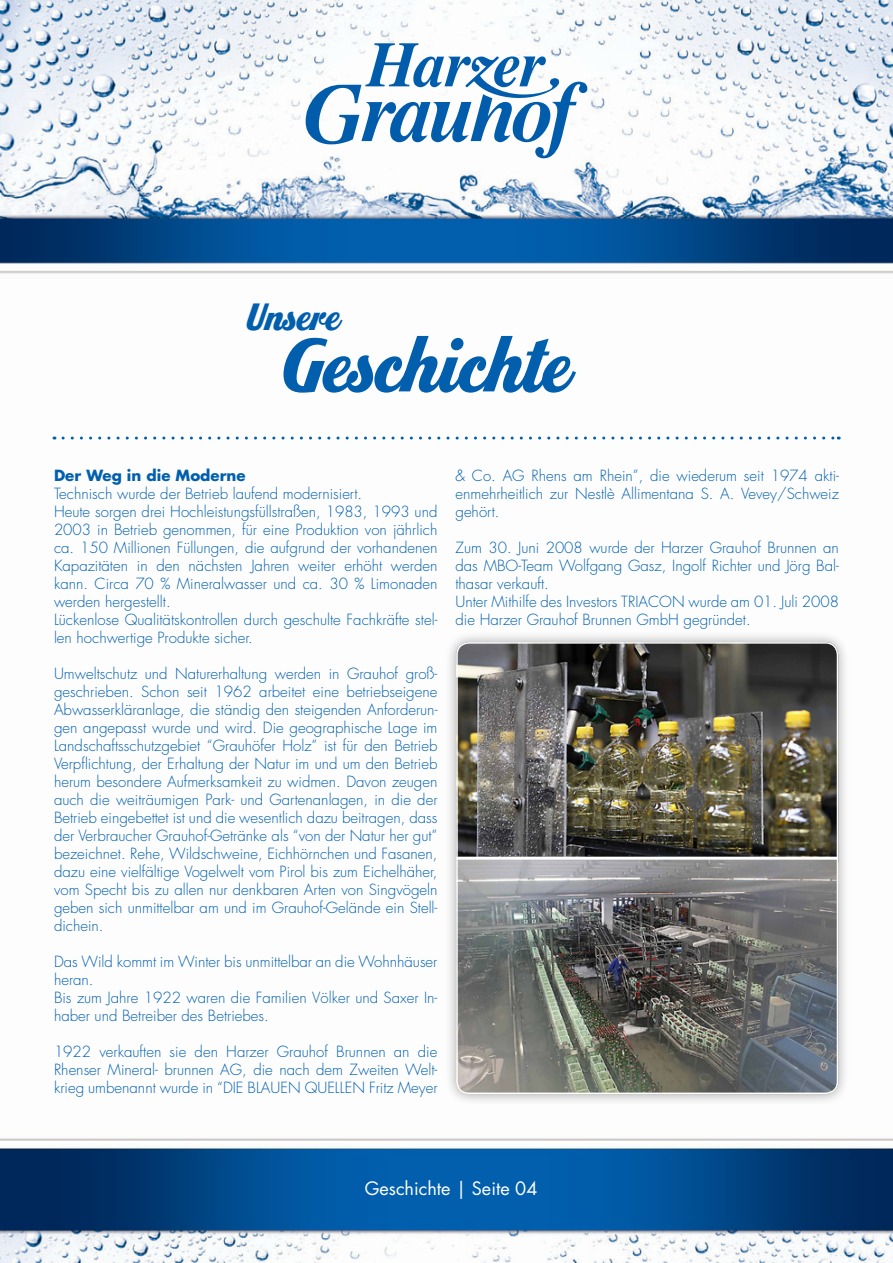
<style>
.page{position:relative;width:893px;height:1263px;background:#fff}
.page>*{position:absolute;margin:0;border:0;box-sizing:border-box;transform-origin:0 0}
.t1{font:82.05px "Home Run Sanscript";color:#015fae}
.t2{font:41.55px "Home Run Sanscript";color:#015fae}
.t3{font:18px "Futura";color:#fff}
.t4{font:300 15px/18px "Futura";color:#015fae}
.t5{font:700 15px "Futura";color:#015fae}
</style>
<div class="page">
<img style="left:0;top:0;width:893px;height:1263px">
<svg style="left:306px;top:43px;width:281px;height:115px"></svg>
<svg style="left:63px;top:437px;width:776px;height:3px"></svg>
<div style="left:444px;top:630px;width:405px;height:475px;background:#231f20;opacity:.4"></div>
<img style="left:456px;top:642px;width:382px;height:215px">
<img style="left:456px;top:857px;width:382px;height:237px">
<div style="left:456px;top:642px;width:382px;height:452px;border:2px solid #fff;border-radius:12px"></div>
<h2 class="t2" style="left:246px;top:291px;width:97px">Unsere</h2>
<h1 class="t1" style="left:283px;top:315px;width:292px">Geschichte</h1>
<p class="t5" style="left:54px;top:465px;width:193px">Der Weg in die Moderne</p>
<p class="t4" style="left:54px;top:485px;width:385px">Technisch wurde der Betrieb laufend modernisiert.<br>Heute sorgen drei Hochleistungsfüllstraßen, 1983, 1993 und 2003 in Betrieb genommen, für eine Produktion von jährlich ca. 150 Millionen Füllungen, die aufgrund der vorhandenen Kapazitäten in den nächsten Jahren weiter erhöht werden kann. Circa 70 % Mineralwasser und ca. 30 % Limonaden werden hergestellt.<br>Lückenlose Qualitätskontrollen durch geschulte Fachkräfte stel&shy;len hochwertige Produkte sicher.</p>
<p class="t4" style="left:54px;top:665px;width:385px;text-align:justify">Umweltschutz und Naturerhaltung werden in Grauhof groß&shy;geschrieben. Schon seit 1962 arbeitet eine betriebseigene Abwasserkläranlage, die ständig den steigenden Anforderun&shy;gen angepasst wurde und wird. Die geographische Lage im Landschaftsschutzgebiet “Grauhöfer Holz” ist für den Betrieb Verpflichtung, der Erhaltung der Natur im und um den Betrieb herum besondere Aufmerksamkeit zu widmen. Davon zeugen auch die weiträumigen Park- und Gartenanlagen, in die der Betrieb eingebettet ist und die wesentlich dazu beitragen, dass der Verbraucher Grauhof-Getränke als “von der Natur her gut” bezeichnet. Rehe, Wildschweine, Eichhörnchen und Fasanen, dazu eine vielfältige Vogelwelt vom Pirol bis zum Eichelhäher, vom Specht bis zu allen nur denkbaren Arten von Singvögeln geben sich unmittelbar am und im Grauhof-Gelände ein Stell&shy;dichein.</p>
<p class="t4" style="left:54px;top:953px;width:385px">Das Wild kommt im Winter bis unmittelbar an die Wohnhäuser heran.<br>Bis zum Jahre 1922 waren die Familien Völker und Saxer In&shy;haber und Betreiber des Betriebes.</p>
<p class="t4" style="left:54px;top:1043px;width:385px;text-align:justify">1922 verkauften sie den Harzer Grauhof Brunnen an die Rhenser Mineral- brunnen AG, die nach dem Zweiten Welt&shy;krieg umbenannt wurde in “DIE BLAUEN QUELLEN Fritz Meyer</p>
<p class="t4" style="left:455px;top:467px;width:385px;text-align:justify">&amp; Co. AG Rhens am Rhein”, die wiederum seit 1974 akti&shy;enmehrheitlich zur Nestlè Allimentana S. A. Vevey/Schweiz gehört.</p>
<p class="t4" style="left:455px;top:539px;width:385px">Zum 30. Juni 2008 wurde der Harzer Grauhof Brunnen an das MBO-Team Wolfgang Gasz, Ingolf Richter und Jörg Bal&shy;thasar verkauft.<br>Unter Mithilfe des Investors TRIACON wurde am 01. Juli 2008 die Harzer Grauhof Brunnen GmbH gegründet.</p>
<p class="t3" style="left:365px;top:1177px;width:174px">Geschichte | Seite 04</p>
</div>
